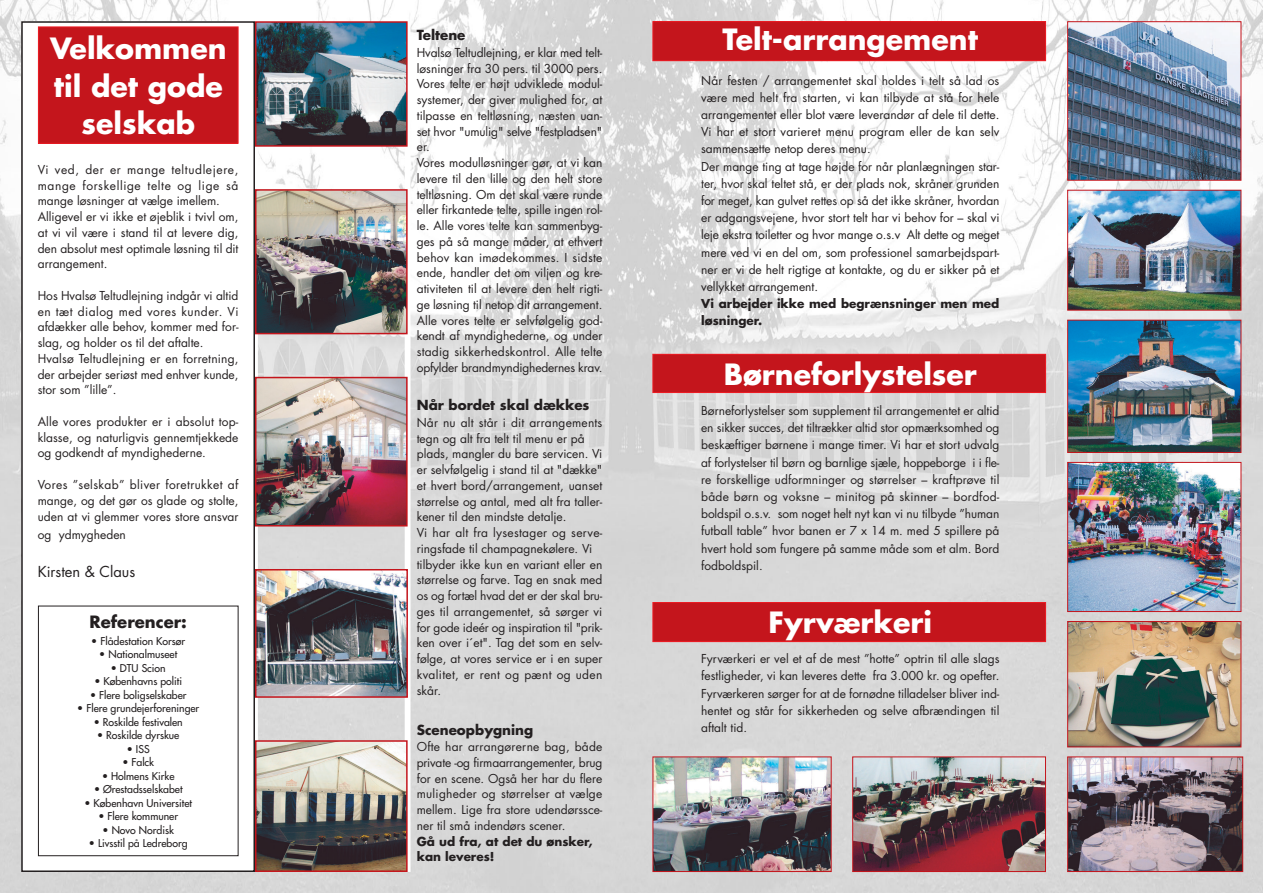
<style>
.page{position:relative;width:1263px;height:893px;background:#fff}
.page>*{position:absolute;margin:0;border:0;box-sizing:border-box;transform-origin:0 0}
.t1{font:700 28.5px/37.2px "Futura";color:#fff;text-align:center}
.t2{font:700 16.5px "Futura";color:#231f20}
.t3{font:14.7px "Futura";color:#231f20}
.t4{font:700 13.5px "Futura";color:#231f20}
.t5{font:12px/15.8px "Futura";color:#231f20}
.t6{font:10.5px "Futura";color:#231f20}
.s1{font-weight:700}
</style>
<div class="page">
<img style="left:0;top:0;width:1263px;height:892px">
<div style="left:252px;top:21px;width:6px;height:850px;background:#fff"></div>
<div style="left:405px;top:21px;width:6px;height:850px;background:#fff"></div>
<img style="left:1069px;top:192px;width:170px;height:116px">
<div style="left:1067px;top:190px;width:174px;height:120px;border:1px solid #c4151c"></div>
<img style="left:1069px;top:322px;width:170px;height:129px">
<div style="left:1067px;top:320px;width:174px;height:133px;border:1px solid #c4151c"></div>
<img style="left:1069px;top:464px;width:170px;height:146px">
<div style="left:1067px;top:462px;width:174px;height:150px;border:1px solid #c4151c"></div>
<img style="left:1069px;top:623px;width:170px;height:122px">
<div style="left:1067px;top:621px;width:174px;height:126px;border:1px solid #c4151c"></div>
<img style="left:1069px;top:23px;width:170px;height:156px">
<div style="left:1067px;top:21px;width:174px;height:160px;border:1px solid #c4151c"></div>
<div style="left:653px;top:22px;width:393px;height:39px;background:#c4151c"></div>
<div style="left:652px;top:21px;width:394px;height:40px;border:1px solid #ed1c24"></div>
<div style="left:653px;top:354px;width:393px;height:38px;background:#c4151c"></div>
<div style="left:652px;top:354px;width:394px;height:39px;border:1px solid #ed1c24"></div>
<div style="left:653px;top:602px;width:393px;height:39px;background:#c4151c"></div>
<div style="left:652px;top:602px;width:394px;height:40px;border:1px solid #ed1c24"></div>
<img style="left:258px;top:743px;width:147px;height:126px">
<div style="left:255px;top:740px;width:153px;height:132px;border:2px solid #c4151c"></div>
<img style="left:258px;top:192px;width:147px;height:139px">
<div style="left:255px;top:189px;width:153px;height:145px;border:2px solid #c4151c"></div>
<img style="left:258px;top:24px;width:147px;height:120px">
<div style="left:255px;top:21px;width:153px;height:126px;border:2px solid #c4151c"></div>
<img style="left:258px;top:572px;width:147px;height:122px">
<div style="left:255px;top:569px;width:153px;height:128px;border:2px solid #c4151c"></div>
<img style="left:258px;top:380px;width:147px;height:143px">
<div style="left:255px;top:377px;width:153px;height:149px;border:2px solid #c4151c"></div>
<img style="left:1069px;top:758px;width:172px;height:111px">
<div style="left:1067px;top:756px;width:176px;height:115px;border:1px solid #c4151c"></div>
<img style="left:654px;top:758px;width:176px;height:112px">
<div style="left:652px;top:756px;width:180px;height:116px;border:1px solid #c4151c"></div>
<img style="left:854px;top:758px;width:190px;height:112px">
<div style="left:852px;top:756px;width:194px;height:116px;border:1px solid #c4151c"></div>
<div style="left:22px;top:22px;width:232px;height:849px;background:#fff"></div>
<div style="left:21px;top:21px;width:234px;height:851px;border:2px solid #231f20"></div>
<div style="left:38px;top:27px;width:200px;height:116px;background:#c4151c"></div>
<div style="left:38px;top:27px;width:200px;height:117px;border:1px solid #ed1c24"></div>
<div style="left:38px;top:605px;width:200px;height:251px;border:1px solid #231f20"></div>
<p class="t1" style="left:50px;top:33px;width:178px">Velkommen til det gode selskab</p>
<p class="t5" style="left:38px;top:162px;width:202px">Vi ved, der er mange teltudlejere, mange forskellige telte og lige så mange løsninger at vælge imellem.<br>Alligevel er vi ikke et øjeblik i tvivl om, at vi vil være i stand til at levere dig, den absolut mest optimale løsning til dit arrangement.</p>
<p class="t5" style="left:38px;top:288px;width:202px">Hos Hvalsø Teltudlejning indgår vi altid en tæt dialog med vores kunder. Vi afdækker alle behov, kommer med for&shy;slag, og holder os til det aftalte.<br>Hvalsø Teltudlejning er en forretning, der arbejder seriøst med enhver kunde, stor som ”lille”.</p>
<p class="t5" style="left:38px;top:414px;width:202px;text-align:justify">Alle vores produkter er i absolut top&shy;klasse, og naturligvis gennemtjekkede og godkendt af myndighederne.</p>
<p class="t5" style="left:38px;top:477px;width:202px;text-align:justify">Vores ”selskab” bliver foretrukket af mange, og det gør os glade og stolte, uden at vi glemmer vores store ansvar</p>
<p class="t5" style="left:38px;top:527px;width:90px">og ydmygheden</p>
<p class="t3" style="left:38px;top:565px;width:99px">Kirsten &amp; Claus</p>
<p class="t2" style="left:90px;top:614px;width:99px">Referencer:</p>
<p class="t6" style="left:91px;top:635px;width:96px">• Flådestation Korsør</p>
<p class="t6" style="left:99px;top:649px;width:79px">• Nationalmuseet</p>
<p class="t6" style="left:111px;top:662px;width:57px">• DTU Scion</p>
<p class="t6" style="left:94px;top:676px;width:89px">• Københavns politi</p>
<p class="t6" style="left:90px;top:689px;width:98px">• Flere boligselskaber</p>
<p class="t6" style="left:77px;top:703px;width:124px">• Flere grundejerforeninger</p>
<p class="t6" style="left:94px;top:716px;width:91px">• Roskilde festivalen</p>
<p class="t6" style="left:97px;top:730px;width:84px">• Roskilde dyrskue</p>
<p class="t6" style="left:127px;top:743px;width:24px">• ISS</p>
<p class="t6" style="left:122px;top:757px;width:33px">• Falck</p>
<p class="t6" style="left:102px;top:770px;width:74px">• Holmens Kirke</p>
<p class="t6" style="left:94px;top:784px;width:90px">• Ørestadsselskabet</p>
<p class="t6" style="left:85px;top:797px;width:109px">• København Universitet</p>
<p class="t6" style="left:98px;top:811px;width:81px">• Flere kommuner</p>
<p class="t6" style="left:103px;top:824px;width:73px">• Novo Nordisk</p>
<p class="t6" style="left:89px;top:838px;width:100px">• Livsstil på Ledreborg</p>
<p class="t4" style="left:417px;top:29px;width:50px">Teltene</p>
<p class="t5" style="left:417px;top:45px;width:187px">Hvalsø Teltudlejning, er klar med telt&shy;løsninger fra 30 pers. til 3000 pers.<br>Vores telte er højt udviklede modul&shy;systemer, der giver mulighed for, at tilpasse en teltløsning, næsten uan&shy;set hvor "umulig" selve "festpladsen" er.<br>Vores modulløsninger gør, at vi kan levere til den lille og den helt store teltløsning. Om det skal være runde eller firkantede telte, spille ingen rol&shy;le. Alle vores telte kan sammenbyg&shy;ges på så mange måder, at ethvert behov kan imødekommes. I sidste ende, handler det om viljen og kre&shy;ativiteten til at levere den helt rigti&shy;ge løsning til netop dit arrangement.<br>Alle vores telte er selvfølgelig god&shy;kendt af myndighederne, og under stadig sikkerhedskontrol. Alle telte opfylder brandmyndighedernes krav.</p>
<p class="t4" style="left:417px;top:399px;width:174px">Når bordet skal dækkes</p>
<p class="t5" style="left:417px;top:415px;width:187px">Når nu alt står i dit arrangements tegn og alt fra telt til menu er på plads, mangler du bare servicen. Vi er selvfølgelig i stand til at "dække" et hvert bord/arrangement, uanset størrelse og antal, med alt fra taller&shy;kener til den mindste detalje.<br>Vi har alt fra lysestager og serve&shy;ringsfade til champagnekølere. Vi tilbyder ikke kun en variant eller en størrelse og farve. Tag en snak med os og fortæl hvad det er der skal bru&shy;ges til arrangementet, så sørger vi for gode ideér og inspiration til "prik&shy;ken over i´et". Tag det som en selv&shy;følge, at vores service er i en super kvalitet, er rent og pænt og uden skår.</p>
<p class="t4" style="left:417px;top:723px;width:118px">Sceneopbygning</p>
<p class="t5" style="left:417px;top:740px;width:187px">Ofte har arrangørerne bag, både private -og firmaarrangementer, brug for en scene. Også her har du flere muligheder og størrelser at vælge mellem. Lige fra store udendørssce&shy;ner til små indendørs scener.<br><span class="s1">Gå ud fra, at det du ønsker, kan leveres!</span></p>
<p class="t1" style="left:723px;top:23px;width:257px">Telt-arrangement</p>
<p class="t5" style="left:701px;top:73px;width:300px;line-height:17.2px">Når festen / arrangementet skal holdes i telt så lad os være med helt fra starten, vi kan tilbyde at stå for hele arrangementet eller blot være leverandør af dele til dette.<br>Vi har et stort varieret menu program eller de kan selv sammensætte netop deres menu.<br>Der mange ting at tage højde for når planlægningen star&shy;ter, hvor skal teltet stå, er der plads nok, skråner grunden for meget, kan gulvet rettes op så det ikke skråner, hvordan er adgangsvejene, hvor stort telt har vi behov for – skal vi leje ekstra toiletter og hvor mange o.s.v Alt dette og meget mere ved vi en del om, som professionel samarbejdspart&shy;ner er vi de helt rigtige at kontakte, og du er sikker på et vellykket arrangement.<br><span class="s1">Vi arbejder ikke med begrænsninger men med løsninger.</span></p>
<p class="t1" style="left:724px;top:358px;width:255px">Børneforlystelser</p>
<p class="t5" style="left:701px;top:403px;width:300px;line-height:17.2px;text-align:justify">Børneforlystelser som supplement til arrangementet er altid en sikker succes, det tiltrækker altid stor opmærksomhed og beskæftiger børnene i mange timer. Vi har et stort udvalg af forlystelser til børn og barnlige sjæle, hoppeborge i i fle&shy;re forskellige udformninger og størrelser – kraftprøve til både børn og voksne – minitog på skinner – bordfod&shy;boldspil o.s.v. som noget helt nyt kan vi nu tilbyde ”human futball table” hvor banen er 7 x 14 m. med 5 spillere på hvert hold som fungere på samme måde som et alm. Bord fodboldspil.</p>
<p class="t1" style="left:769px;top:606px;width:165px">Fyrværkeri</p>
<p class="t5" style="left:701px;top:651px;width:300px;line-height:17.2px;text-align:justify">Fyrværkeri er vel et af de mest ”hotte” optrin til alle slags festligheder, vi kan leveres dette fra 3.000 kr. og opefter.<br>Fyrværkeren sørger for at de fornødne tilladelser bliver ind&shy;hentet og står for sikkerheden og selve afbrændingen til aftalt tid.</p>
</div>
